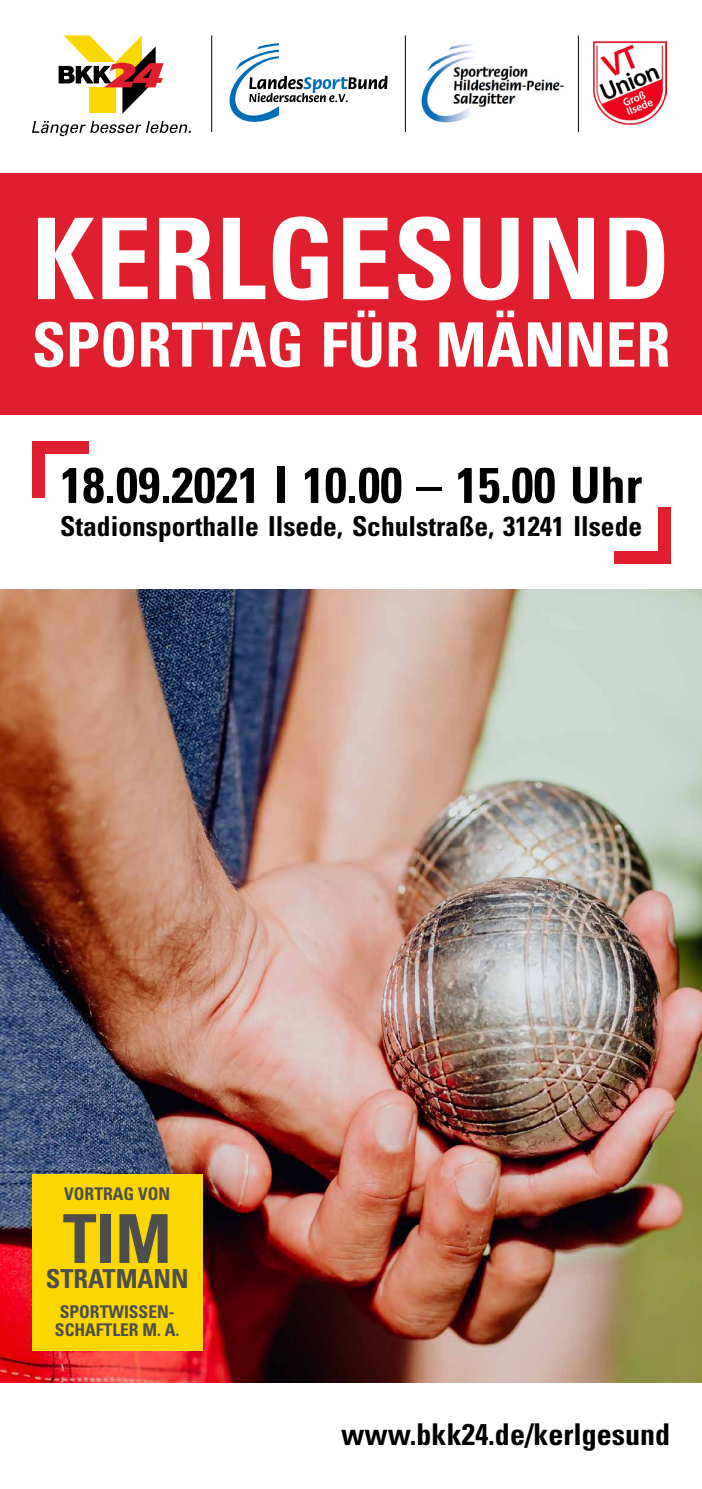
<style>
.page{position:relative;width:702px;height:1489px;background:#fff}
.page>*{position:absolute;margin:0;border:0;box-sizing:border-box;transform-origin:0 0}
.t1{font:700 condensed 112.5px "Univers LT Std";letter-spacing:.005em;color:#fff}
.t2{font:700 condensed 67.5px "Univers LT Std";color:#4e4e4d}
.t3{font:700 condensed 61.25px "Univers LT Std";color:#fff}
.t4{font:700 condensed 50px "Univers LT Std";color:#000}
.t5{font:700 condensed 30px "Univers LT Std";color:#000}
.t6{font:700 condensed 27.5px "Univers LT Std";color:#000}
.t7{font:700 condensed 26.25px "Univers LT Std";color:#4e4e4d}
.t8{font:700 condensed 17.5px/17.5px "Univers LT Std";color:#4e4e4d}
</style>
<div class="page">
<div style="left:0;top:174px;width:702px;height:241px;background:#e01f2e"></div>
<img style="left:0;top:589px;width:702px;height:793px">
<div style="left:32px;top:441px;width:12px;height:57px;background:#e01f2e"></div>
<div style="left:32px;top:441px;width:57px;height:13px;background:#e01f2e"></div>
<div style="left:658px;top:507px;width:12px;height:57px;background:#e01f2e"></div>
<div style="left:613px;top:551px;width:57px;height:13px;background:#e01f2e"></div>
<hr style="left:211px;top:35px;width:1px;height:97px;background:#000">
<svg style="left:59px;top:35px;width:105px;height:79px"></svg>
<svg style="left:32px;top:121px;width:159px;height:15px"></svg>
<img style="left:421px;top:39px;width:157px;height:89px">
<svg style="left:229px;top:43px;width:159px;height:79px"></svg>
<img style="left:593px;top:41px;width:73px;height:84px">
<hr style="left:405px;top:35px;width:1px;height:97px;background:#000">
<hr style="left:578px;top:35px;width:1px;height:97px;background:#000">
<div style="left:32px;top:1174px;width:170px;height:176px;background:#fcd600"></div>
<h1 class="t1" style="left:32px;top:190px;width:640px">KERLGESUND</h1>
<h3 class="t3" style="left:32px;top:307px;width:640px">SPORTTAG FÜR MÄNNER</h3>
<h3 class="t4" style="left:60px;top:454px;width:583px">18.09.2021 l 10.00 – 15.00 Uhr</h3>
<p class="t6" style="left:60px;top:509px;width:583px">Stadionsporthalle Ilsede, Schulstraße, 31241 Ilsede</p>
<p class="t8" style="left:64px;top:1185px;width:107px">VORTRAG VON</p>
<h2 class="t2" style="left:63px;top:1197px;width:110px">TIM</h2>
<p class="t7" style="left:46px;top:1262px;width:144px">STRATMANN</p>
<p class="t8" style="left:55px;top:1302px;width:126px">SPORTWISSEN-<br>SCHAFTLER M. A.</p>
<p class="t5" style="left:341px;top:1415px;width:330px">www.bkk24.de/kerlgesund</p>
</div>
